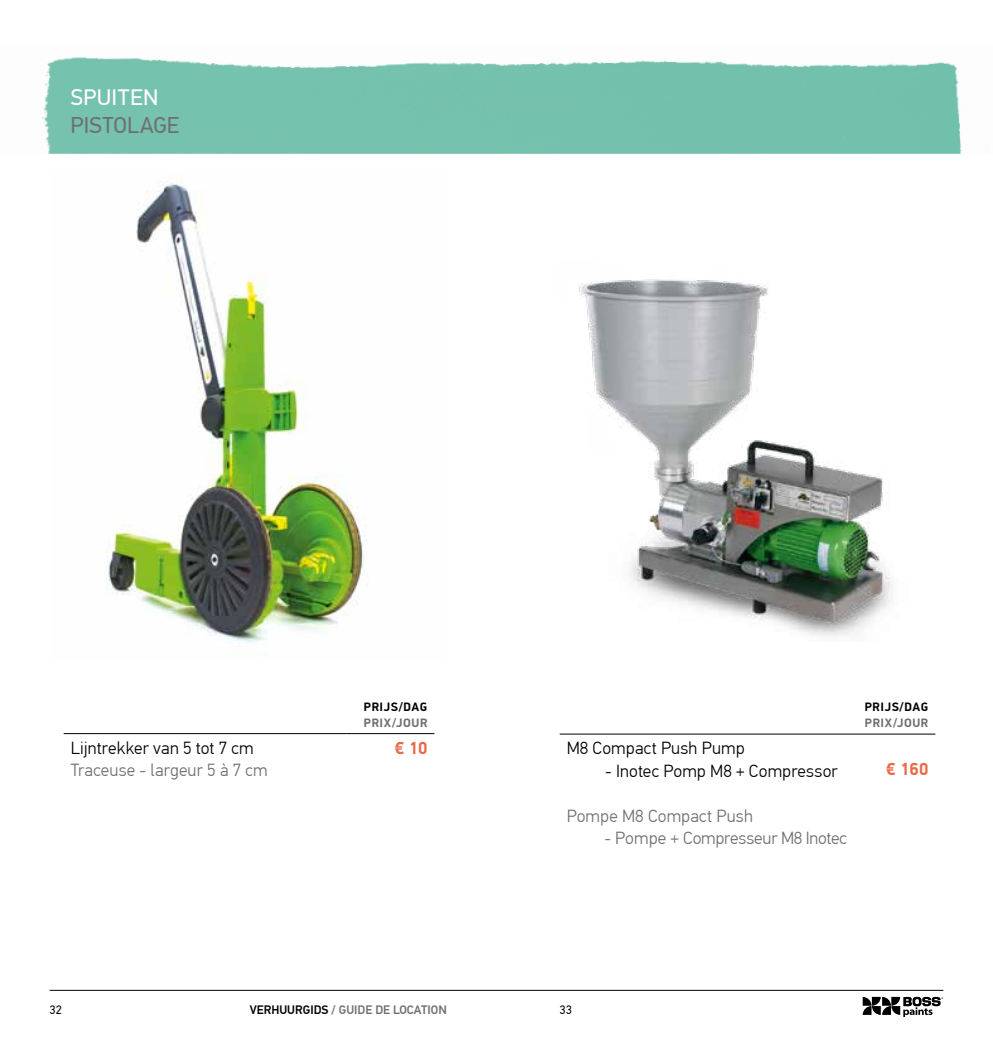
<style>
.page{position:relative;width:993px;height:1042px;background:#fff}
.page>*{position:absolute;margin:0;border:0;box-sizing:border-box;transform-origin:0 0}
.t1{font:22.75px "PF Din Text Pro";letter-spacing:.005em;color:#706f6f}
.t2{font:22.75px "PFDIN Display Pro";letter-spacing:.025em;color:#fff}
.t3{font:300 17.5px "PF Din Text Pro";letter-spacing:.01em;color:#000}
.t4{font:300 17.5px "PF Din Text Pro";letter-spacing:.01em;color:#706f6f}
.t5{font:300 17.5px "PF Din Text Pro";letter-spacing:-.01em;color:#706f6f}
.t6{font:700 17.5px "PFDIN Display Pro";color:#ea6846}
.t7{font:500 12.25px "PF Din Text Pro";color:#706f6f}
.t8{font:700 12.25px "PFDIN Display Pro";letter-spacing:.045em;color:#000}
.t9{font:700 12.25px "PFDIN Display Pro";letter-spacing:.05em;color:#706f6f}
.t10{font:12.25px "PF Din Text Pro";color:#000}
.s1{color:#000}
</style>
<div class="page">
<img style="left:106px;top:181px;width:262px;height:462px">
<hr style="left:559px;top:734px;width:294px;height:1px;background:#000">
<hr style="left:853px;top:734px;width:82px;height:1px;background:#000">
<img style="left:579px;top:279px;width:313px;height:357px">
<img style="left:42px;top:57px;width:920px;height:97px">
<hr style="left:50px;top:990px;width:893px;height:1px;background:#000">
<svg style="left:862px;top:997px;width:80px;height:19px"></svg>
<hr style="left:64px;top:733px;width:282px;height:1px;background:#000">
<hr style="left:346px;top:733px;width:88px;height:1px;background:#000">
<h1 class="t2" style="left:70px;top:84px;width:89px">SPUITEN</h1>
<h1 class="t1" style="left:71px;top:112px;width:110px">PISTOLAGE</h1>
<p class="t3" style="left:71px;top:738px;width:185px">Lijntrekker van 5 tot 7 cm</p>
<p class="t4" style="left:71px;top:760px;width:199px">Traceuse - largeur 5 à 7 cm</p>
<p class="t8" style="left:364px;top:699px;width:65px">PRIJS/DAG</p>
<p class="t9" style="left:364px;top:715px;width:65px">PRIX/JOUR</p>
<p class="t6" style="left:395px;top:737px;width:34px">€ 10</p>
<p class="t3" style="left:566px;top:738px;width:179px">M8 Compact Push Pump</p>
<p class="t3" style="left:605px;top:760px;width:234px">- Inotec Pomp M8 + Compressor</p>
<p class="t4" style="left:566px;top:805px;width:188px">Pompe M8 Compact Push</p>
<p class="t5" style="left:604px;top:828px;width:244px">- Pompe + Compresseur M8 Inotec</p>
<p class="t8" style="left:864px;top:700px;width:65px">PRIJS/DAG</p>
<p class="t9" style="left:864px;top:715px;width:65px">PRIX/JOUR</p>
<p class="t6" style="left:885px;top:758px;width:44px">€ 160</p>
<p class="t10" style="left:50px;top:1003px;width:14px">32</p>
<p class="t7" style="left:250px;top:1002px;width:198px"><span class="s1">VERHUURGIDS</span> / GUIDE DE LOCATION</p>
<p class="t10" style="left:559px;top:1003px;width:14px">33</p>
</div>
